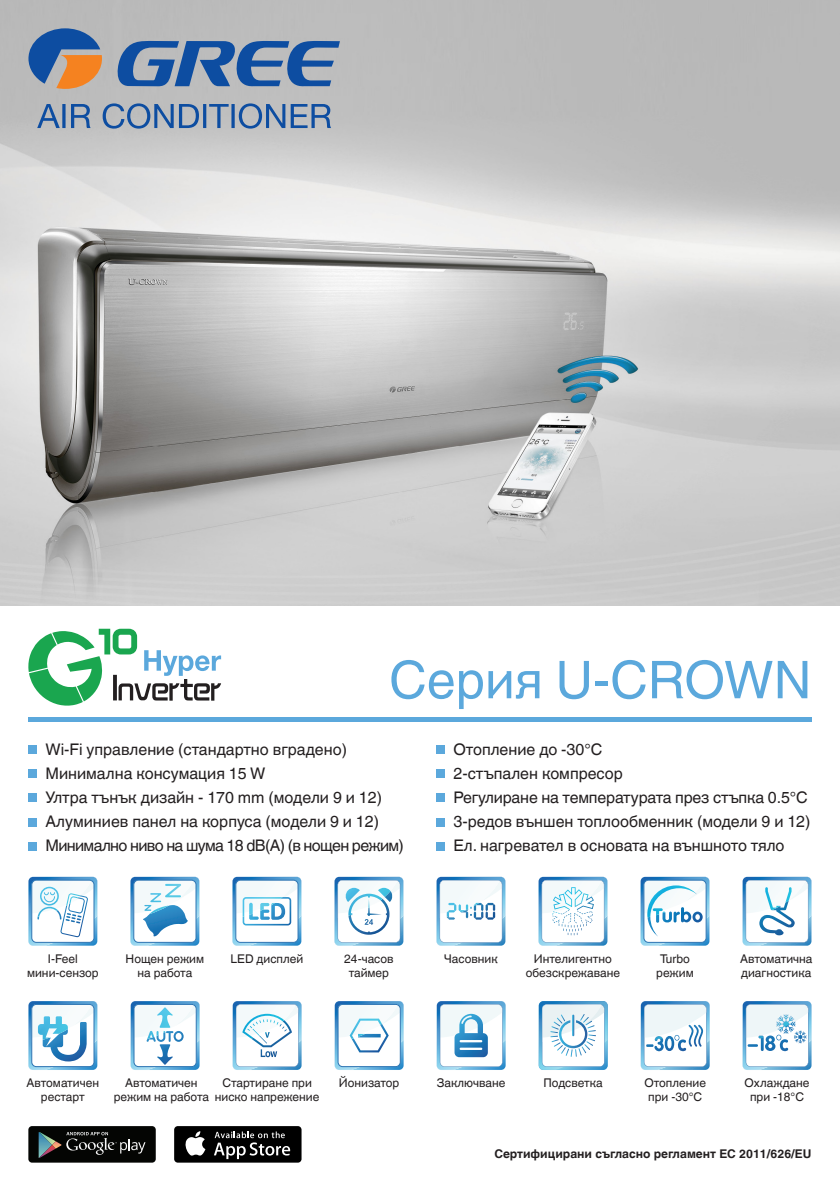
<style>
.page{position:relative;width:840px;height:1191px;background:#fff}
.page>*{position:absolute;margin:0;border:0;box-sizing:border-box;transform-origin:0 0}
.t1{font:52px "Helvetica Linotype";color:#5ba8dc}
.t2{font:16px "Helvetica Linotype";color:#231f20}
.t3{font:16px "Helvetica Linotype";letter-spacing:-.04em;color:#231f20}
.t4{font:12px "Helvetica Linotype";color:#231f20}
.t5{font:700 12px "Helvetica Linotype";color:#231f20}
</style>
<div class="page">
<img style="left:0;top:0;width:839px;height:605px">
<svg style="left:37px;top:103px;width:294px;height:26px;background:#879bb5"></svg>
<svg style="left:28px;top:28px;width:74px;height:61px;background:#83818b"></svg>
<svg style="left:113px;top:41px;width:227px;height:46px;background:#6383ae"></svg>
<hr style="left:28px;top:717px;width:783px;height:4px;background:#5ba8dc">
<svg style="left:28px;top:629px;width:193px;height:76px"></svg>
<img style="left:28px;top:877px;width:69px;height:68px">
<div style="left:32px;top:880px;width:62px;height:62px;background:#fff;border-radius:5px"></div>
<img style="left:59px;top:913px;width:26px;height:24px">
<img style="left:37px;top:915px;width:35px;height:3px">
<img style="left:32px;top:880px;width:59px;height:33px">
<img style="left:38px;top:886px;width:42px;height:31px">
<div style="left:32px;top:880px;width:62px;height:62px;border:1px solid #2b73b2;border-radius:5px"></div>
<img style="left:147px;top:1069px;width:51px;height:1px">
<img style="left:131px;top:1001px;width:68px;height:68px">
<div style="left:134px;top:1004px;width:62px;height:62px;background:#fff;border-radius:5px"></div>
<img style="left:157px;top:1037px;width:26px;height:27px">
<img style="left:146px;top:1037px;width:28px;height:5px">
<img style="left:134px;top:1004px;width:59px;height:33px">
<img style="left:147px;top:1007px;width:26px;height:32px">
<div style="left:134px;top:1004px;width:62px;height:62px;border:1px solid #2b73b2;border-radius:5px"></div>
<img style="left:334px;top:877px;width:69px;height:68px">
<svg style="left:337px;top:880px;width:63px;height:62px"></svg>
<img style="left:334px;top:1001px;width:69px;height:69px">
<img style="left:351px;top:1040px;width:52px;height:30px">
<div style="left:338px;top:1004px;width:62px;height:62px;background:#fff;border-radius:5px"></div>
<img style="left:353px;top:1037px;width:35px;height:15px">
<img style="left:351px;top:1039px;width:27px;height:3px">
<img style="left:338px;top:1004px;width:59px;height:33px">
<img style="left:349px;top:1018px;width:33px;height:21px">
<div style="left:337px;top:1004px;width:63px;height:62px;border:1px solid #2b73b2;border-radius:5px"></div>
<img style="left:130px;top:877px;width:69px;height:68px">
<div style="left:134px;top:880px;width:62px;height:62px;background:#fff;border-radius:5px"></div>
<img style="left:143px;top:913px;width:44px;height:23px">
<img style="left:143px;top:913px;width:31px;height:5px">
<img style="left:134px;top:880px;width:59px;height:33px">
<img style="left:144px;top:884px;width:37px;height:30px">
<div style="left:133px;top:880px;width:63px;height:62px;border:1px solid #2b73b2;border-radius:5px"></div>
<img style="left:28px;top:1001px;width:69px;height:69px">
<img style="left:45px;top:1040px;width:52px;height:30px">
<div style="left:32px;top:1004px;width:62px;height:62px;background:#fff;border-radius:5px"></div>
<img style="left:43px;top:1037px;width:44px;height:24px">
<img style="left:42px;top:1037px;width:30px;height:5px">
<img style="left:32px;top:1004px;width:59px;height:33px">
<img style="left:38px;top:1016px;width:30px;height:23px">
<div style="left:32px;top:1004px;width:62px;height:62px;border:1px solid #2b73b2;border-radius:5px"></div>
<img style="left:436px;top:877px;width:69px;height:68px">
<svg style="left:439px;top:880px;width:63px;height:62px"></svg>
<img style="left:436px;top:1001px;width:69px;height:69px">
<img style="left:453px;top:1040px;width:52px;height:30px">
<svg style="left:439px;top:1004px;width:63px;height:62px"></svg>
<img style="left:640px;top:877px;width:69px;height:68px">
<div style="left:643px;top:880px;width:62px;height:62px;background:#fff;border-radius:5px"></div>
<img style="left:647px;top:913px;width:55px;height:10px">
<img style="left:647px;top:917px;width:37px;height:1px">
<img style="left:643px;top:880px;width:60px;height:33px">
<img style="left:647px;top:885px;width:47px;height:32px">
<div style="left:643px;top:880px;width:63px;height:62px;border:1px solid #2b73b2;border-radius:5px"></div>
<img style="left:640px;top:1001px;width:69px;height:69px">
<img style="left:657px;top:1040px;width:52px;height:30px">
<svg style="left:643px;top:1004px;width:63px;height:62px"></svg>
<img style="left:688px;top:1024px;width:15px;height:22px">
<img style="left:232px;top:877px;width:69px;height:68px">
<div style="left:236px;top:880px;width:62px;height:62px;background:#fff;border-radius:5px"></div>
<img style="left:242px;top:913px;width:49px;height:12px">
<img style="left:242px;top:916px;width:34px;height:2px">
<img style="left:236px;top:880px;width:59px;height:33px">
<img style="left:242px;top:897px;width:40px;height:19px">
<div style="left:235px;top:880px;width:63px;height:62px;border:1px solid #2b73b2;border-radius:5px"></div>
<img style="left:232px;top:1001px;width:69px;height:69px">
<img style="left:249px;top:1040px;width:52px;height:30px">
<svg style="left:236px;top:1004px;width:62px;height:62px"></svg>
<img style="left:538px;top:877px;width:69px;height:68px">
<svg style="left:541px;top:880px;width:63px;height:62px"></svg>
<svg style="left:538px;top:1001px;width:69px;height:69px"></svg>
<img style="left:742px;top:877px;width:69px;height:68px">
<svg style="left:745px;top:880px;width:62px;height:62px"></svg>
<img style="left:759px;top:1069px;width:51px;height:1px">
<img style="left:742px;top:1001px;width:69px;height:68px">
<svg style="left:745px;top:1004px;width:63px;height:62px"></svg>
<div style="left:28px;top:745px;width:9px;height:8px;background:#5ba8dc"></div>
<div style="left:436px;top:745px;width:8px;height:8px;background:#5ba8dc"></div>
<div style="left:28px;top:769px;width:9px;height:8px;background:#5ba8dc"></div>
<div style="left:436px;top:769px;width:8px;height:8px;background:#5ba8dc"></div>
<div style="left:28px;top:793px;width:9px;height:9px;background:#5ba8dc"></div>
<div style="left:436px;top:793px;width:8px;height:9px;background:#5ba8dc"></div>
<div style="left:28px;top:818px;width:9px;height:8px;background:#5ba8dc"></div>
<div style="left:436px;top:818px;width:8px;height:8px;background:#5ba8dc"></div>
<div style="left:28px;top:842px;width:9px;height:8px;background:#5ba8dc"></div>
<div style="left:436px;top:842px;width:8px;height:8px;background:#5ba8dc"></div>
<div style="left:28px;top:1126px;width:128px;height:36px;background:#040503;border-radius:4px"></div>
<svg style="left:39px;top:1132px;width:106px;height:26px"></svg>
<div style="left:174px;top:1126px;width:127px;height:36px;background:#000;border-radius:4px"></div>
<svg style="left:185px;top:1131px;width:20px;height:24px"></svg>
<svg style="left:214px;top:1131px;width:76px;height:28px"></svg>
<p class="t1" style="left:389px;top:650px;width:423px">Серия U-CROWN</p>
<p class="t2" style="left:45px;top:740px;width:303px">Wi-Fi управление (стандартно вградено)</p>
<p class="t2" style="left:45px;top:764px;width:221px">Минимална консумация 15 W</p>
<p class="t2" style="left:45px;top:788px;width:338px">Ултра тънък дизайн - 170 mm (модели 9 и 12)</p>
<p class="t2" style="left:45px;top:812px;width:335px">Алуминиев панел на корпуса (модели 9 и 12)</p>
<p class="t3" style="left:45px;top:836px;width:360px">Минимално ниво на шума 18 dB(A) (в нощен режим)</p>
<p class="t2" style="left:453px;top:740px;width:150px">Отопление до -30°C</p>
<p class="t2" style="left:453px;top:764px;width:171px">2-стъпален компресор</p>
<p class="t2" style="left:453px;top:788px;width:355px">Регулиране на температурата през стъпка 0.5°C</p>
<p class="t2" style="left:453px;top:812px;width:358px">3-редов външен топлообменник (модели 9 и 12)</p>
<p class="t2" style="left:453px;top:836px;width:332px">Ел. нагревател в основата на външното тяло</p>
<p class="t4" style="left:48px;top:951px;width:31px">I-Feel</p>
<p class="t4" style="left:27px;top:966px;width:73px">мини-сензор</p>
<p class="t4" style="left:125px;top:951px;width:80px">Нощен режим</p>
<p class="t4" style="left:230px;top:951px;width:74px">LED дисплей</p>
<p class="t4" style="left:137px;top:966px;width:56px">на работа</p>
<p class="t4" style="left:344px;top:951px;width:51px">24-часов</p>
<p class="t4" style="left:348px;top:966px;width:42px">таймер</p>
<p class="t4" style="left:444px;top:951px;width:55px">Часовник</p>
<p class="t4" style="left:533px;top:951px;width:79px">Интелигентно</p>
<p class="t4" style="left:525px;top:966px;width:96px">обезскрежаване</p>
<p class="t4" style="left:659px;top:951px;width:31px">Turbo</p>
<p class="t4" style="left:656px;top:966px;width:39px">режим</p>
<p class="t4" style="left:739px;top:951px;width:74px">Автоматична</p>
<p class="t4" style="left:740px;top:966px;width:72px">диагностика</p>
<p class="t4" style="left:27px;top:1075px;width:74px">Автоматичен</p>
<p class="t4" style="left:339px;top:1075px;width:62px">Йонизатор</p>
<p class="t4" style="left:436px;top:1075px;width:70px">Заключване</p>
<p class="t4" style="left:543px;top:1075px;width:61px">Подсветка</p>
<p class="t4" style="left:41px;top:1090px;width:45px">рестарт</p>
<p class="t4" style="left:222px;top:1075px;width:91px">Стартиране при</p>
<p class="t4" style="left:215px;top:1090px;width:106px">ниско напрежение</p>
<p class="t4" style="left:125px;top:1075px;width:74px">Автоматичен</p>
<p class="t4" style="left:114px;top:1090px;width:97px">режим на работа</p>
<p class="t4" style="left:644px;top:1075px;width:63px">Отопление</p>
<p class="t4" style="left:648px;top:1090px;width:55px">при -30°C</p>
<p class="t4" style="left:744px;top:1075px;width:66px">Охлаждане</p>
<p class="t4" style="left:749px;top:1090px;width:55px">при -18°C</p>
<p class="t5" style="left:494px;top:1147px;width:318px">Сертифицирани съгласно регламент EC 2011/626/EU</p>
</div>
